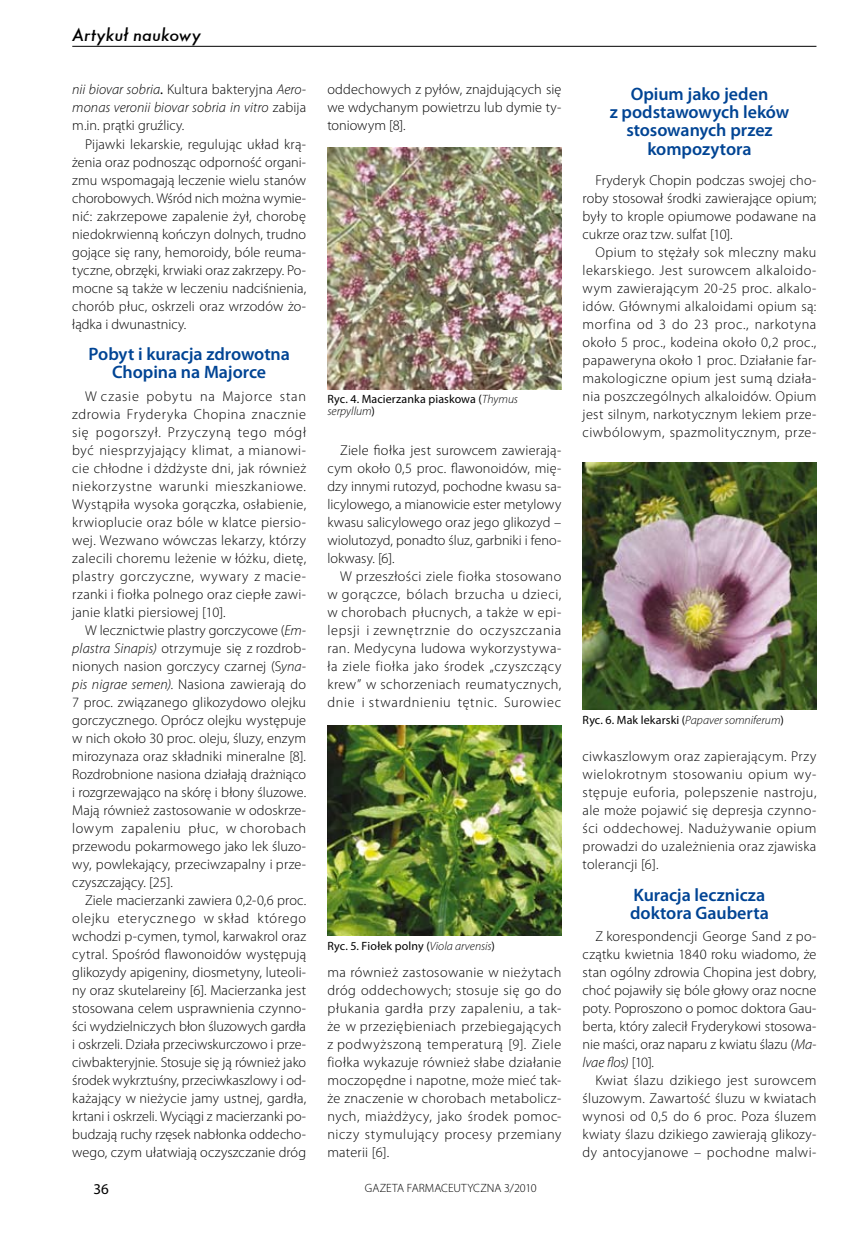
<style>
.page{position:relative;width:859px;height:1234px;background:#fff}
.page>*{position:absolute;margin:0;border:0;box-sizing:border-box;transform-origin:0 0}
.t1{font:600 18px/18px "Myriad Pro";letter-spacing:-.005em;color:#004494;text-align:center}
.t2{font:italic 500 16.5px "Futura";letter-spacing:.01em;color:#000}
.t3{font:15px "Myriad Pro";color:#000}
.t4{font:300 14.25px/18px "Myriad Pro";letter-spacing:.015em;color:#000;text-align:justify}
.t5{font:italic 300 14.25px/18px "Myriad Pro";letter-spacing:.005em;color:#000;text-align:justify}
.t6{font:12px/12px "Myriad Pro";letter-spacing:.01em;color:#000}
.t7{font:300 12px "Myriad Pro";color:#000}
.s1{font-weight:400;font-style:normal}
.s2{font-style:normal}
.s3{font-style:italic}
.s4{font-weight:300;font-style:italic}
</style>
<div class="page">
<img style="left:327px;top:725px;width:234px;height:210px">
<img style="left:583px;top:462px;width:233px;height:247px">
<img style="left:328px;top:147px;width:233px;height:242px">
<hr style="left:72px;top:46px;width:744px;height:1px;background:#000">
<p class="t2" style="left:72px;top:24px;width:130px">Artykuł naukowy</p>
<p class="t5" style="left:72px;top:81px;width:235px">nii biovar sobria<span class="s1">.</span> <span class="s2">Kultura bakteryjna</span> Aero&shy;monas veronii biovar sobria in vitro <span class="s2">zabija m.in. prątki gruźlicy.</span></p>
<p class="t4" style="left:72px;top:135px;width:235px;text-indent:13px">Pijawki lekarskie, regulując układ krą&shy;żenia oraz podnosząc odporność organi&shy;zmu wspomagają leczenie wielu stanów chorobowych. Wśród nich można wymie&shy;nić: zakrzepowe zapalenie żył, chorobę niedokrwienną kończyn dolnych, trudno gojące się rany, hemoroidy, bóle reuma&shy;tyczne, obrzęki, krwiaki oraz zakrzepy. Po&shy;mocne są także w leczeniu nadciśnienia, chorób płuc, oskrzeli oraz wrzodów żo&shy;łądka i dwunastnicy.</p>
<p class="t1" style="left:89px;top:344px;width:203px">Pobyt i kuracja zdrowotna<br>Chopina na Majorce</p>
<p class="t4" style="left:72px;top:387px;width:235px;text-indent:13px">W czasie pobytu na Majorce stan zdrowia Fryderyka Chopina znacznie się pogorszył. Przyczyną tego mógł być niesprzyjający klimat, a mianowi&shy;cie chłodne i dżdżyste dni, jak również niekorzystne warunki mieszkaniowe.<br>Wystąpiła wysoka gorączka, osłabienie, krwioplucie oraz bóle w klatce piersio&shy;wej. Wezwano wówczas lekarzy, którzy zalecili choremu leżenie w łóżku, dietę, plastry gorczyczne, wywary z macie&shy;rzanki i fiołka polnego oraz ciepłe zawi&shy;janie klatki piersiowej [10].</p>
<p class="t4" style="left:72px;top:621px;width:235px;text-indent:13px">W lecznictwie plastry gorczycowe (<span class="s3">Em&shy;plastra Sinapis)</span> otrzymuje się z rozdrob&shy;nionych nasion gorczycy czarnej (S<span class="s3">yna&shy;pis nigrae semen).</span> Nasiona zawierają do 7 proc. związanego glikozydowo olejku gorczycznego. Oprócz olejku występuje w nich około 30 proc. oleju, śluzy, enzym mirozynaza oraz składniki mineralne [8].<br>Rozdrobnione nasiona działają drażniąco i rozgrzewająco na skórę i błony śluzowe.<br>Mają również zastosowanie w odoskrze&shy;lowym zapaleniu płuc, w chorobach przewodu pokarmowego jako lek śluzo&shy;wy, powlekający, przeciwzapalny i prze&shy;czyszczający. [25].</p>
<p class="t4" style="left:72px;top:891px;width:235px;text-indent:13px">Ziele macierzanki zawiera 0,2-0,6 proc. olejku eterycznego w skład którego wchodzi p-cymen, tymol, karwakrol oraz cytral. Spośród flawonoidów występują glikozydy apigeniny, diosmetyny, luteoli&shy;ny oraz skutelareiny [6]. Macierzanka jest stosowana celem usprawnienia czynno&shy;ści wydzielniczych błon śluzowych gardła i oskrzeli. Działa przeciwskurczowo i prze&shy;ciwbakteryjnie. Stosuje się ją również jako środek wykrztuśny, przeciwkaszlowy i od&shy;każający w nieżycie jamy ustnej, gardła, krtani i oskrzeli. Wyciągi z macierzanki po&shy;budzają ruchy rzęsek nabłonka oddecho&shy;wego, czym ułatwiają oczyszczanie dróg</p>
<p class="t4" style="left:327px;top:81px;width:235px">oddechowych z pyłów, znajdujących się we wdychanym powietrzu lub dymie ty&shy;toniowym [8].</p>
<p class="t6" style="left:327px;top:393px;width:192px">Ryc. 4. Macierzanka piaskowa (<span class="s4">Thymus serpyllum</span>)</p>
<p class="t4" style="left:327px;top:441px;width:235px;text-indent:13px">Ziele fiołka jest surowcem zawierają&shy;cym około 0,5 proc. flawonoidów, mię&shy;dzy innymi rutozyd, pochodne kwasu sa&shy;licylowego, a mianowicie ester metylowy kwasu salicylowego oraz jego glikozyd – wiolutozyd, ponadto śluz, garbniki i feno&shy;lokwasy. [6].</p>
<p class="t4" style="left:327px;top:567px;width:235px;text-indent:13px">W przeszłości ziele fiołka stosowano w gorączce, bólach brzucha u dzieci, w chorobach płucnych, a także w epi&shy;lepsji i zewnętrznie do oczyszczania ran. Medycyna ludowa wykorzystywa&shy;ła ziele fiołka jako środek „czyszczący krew” w schorzeniach reumatycznych, dnie i stwardnieniu tętnic. Surowiec</p>
<p class="t6" style="left:327px;top:939px;width:169px">Ryc. 5. Fiołek polny (<span class="s4">Viola arvensis</span>)</p>
<p class="t4" style="left:327px;top:963px;width:235px">ma również zastosowanie w nieżytach dróg oddechowych; stosuje się go do płukania gardła przy zapaleniu, a tak&shy;że w przeziębieniach przebiegających z podwyższoną temperaturą [9]. Ziele fiołka wykazuje również słabe działanie moczopędne i napotne, może mieć tak&shy;że znaczenie w chorobach metabolicz&shy;nych, miażdżycy, jako środek pomoc&shy;niczy stymulujący procesy przemiany materii [6].</p>
<p class="t3" style="left:94px;top:1179px;width:17px">36</p>
<p class="t7" style="left:365px;top:1180px;width:173px">GAZETA FARMACEUTYCZNA 3/2010</p>
<p class="t1" style="left:610px;top:85px;width:181px">Opium jako jeden<br>z podstawowych leków stosowanych przez kompozytora</p>
<p class="t4" style="left:583px;top:171px;width:235px;text-indent:13px">Fryderyk Chopin podczas swojej cho&shy;roby stosował środki zawierające opium; były to krople opiumowe podawane na cukrze oraz tzw. sulfat [10].</p>
<p class="t4" style="left:583px;top:243px;width:235px;text-indent:13px">Opium to stężały sok mleczny maku lekarskiego. Jest surowcem alkaloido&shy;wym zawierającym 20-25 proc. alkalo&shy;idów. Głównymi alkaloidami opium są: morfina od 3 do 23 proc., narkotyna około 5 proc., kodeina około 0,2 proc., papaweryna około 1 proc. Działanie far&shy;makologiczne opium jest sumą działa&shy;nia poszczególnych alkaloidów. Opium jest silnym, narkotycznym lekiem prze&shy;ciwbólowym, spazmolitycznym, prze-</p>
<p class="t6" style="left:583px;top:713px;width:203px">Ryc. 6. Mak lekarski (<span class="s4">Papaver somniferum</span>)</p>
<p class="t4" style="left:583px;top:747px;width:235px">ciwkaszlowym oraz zapierającym. Przy wielokrotnym stosowaniu opium wy&shy;stępuje euforia, polepszenie nastroju, ale może pojawić się depresja czynno&shy;ści oddechowej. Nadużywanie opium prowadzi do uzależnienia oraz zjawiska tolerancji [6].</p>
<p class="t1" style="left:630px;top:884px;width:140px;text-align:left">Kuracja lecznicza doktora Gauberta</p>
<p class="t4" style="left:583px;top:927px;width:235px;text-indent:13px">Z korespondencji George Sand z po&shy;czątku kwietnia 1840 roku wiadomo, że stan ogólny zdrowia Chopina jest dobry, choć pojawiły się bóle głowy oraz nocne poty. Poproszono o pomoc doktora Gau&shy;berta, który zalecił Fryderykowi stosowa&shy;nie maści, oraz naparu z kwiatu ślazu (<span class="s3">Ma&shy;lvae flos)</span> [10].</p>
<p class="t4" style="left:583px;top:1071px;width:235px;text-indent:13px">Kwiat ślazu dzikiego jest surowcem śluzowym. Zawartość śluzu w kwiatach wynosi od 0,5 do 6 proc. Poza śluzem kwiaty ślazu dzikiego zawierają glikozy&shy;dy antocyjanowe – pochodne malwi-</p>
</div>
